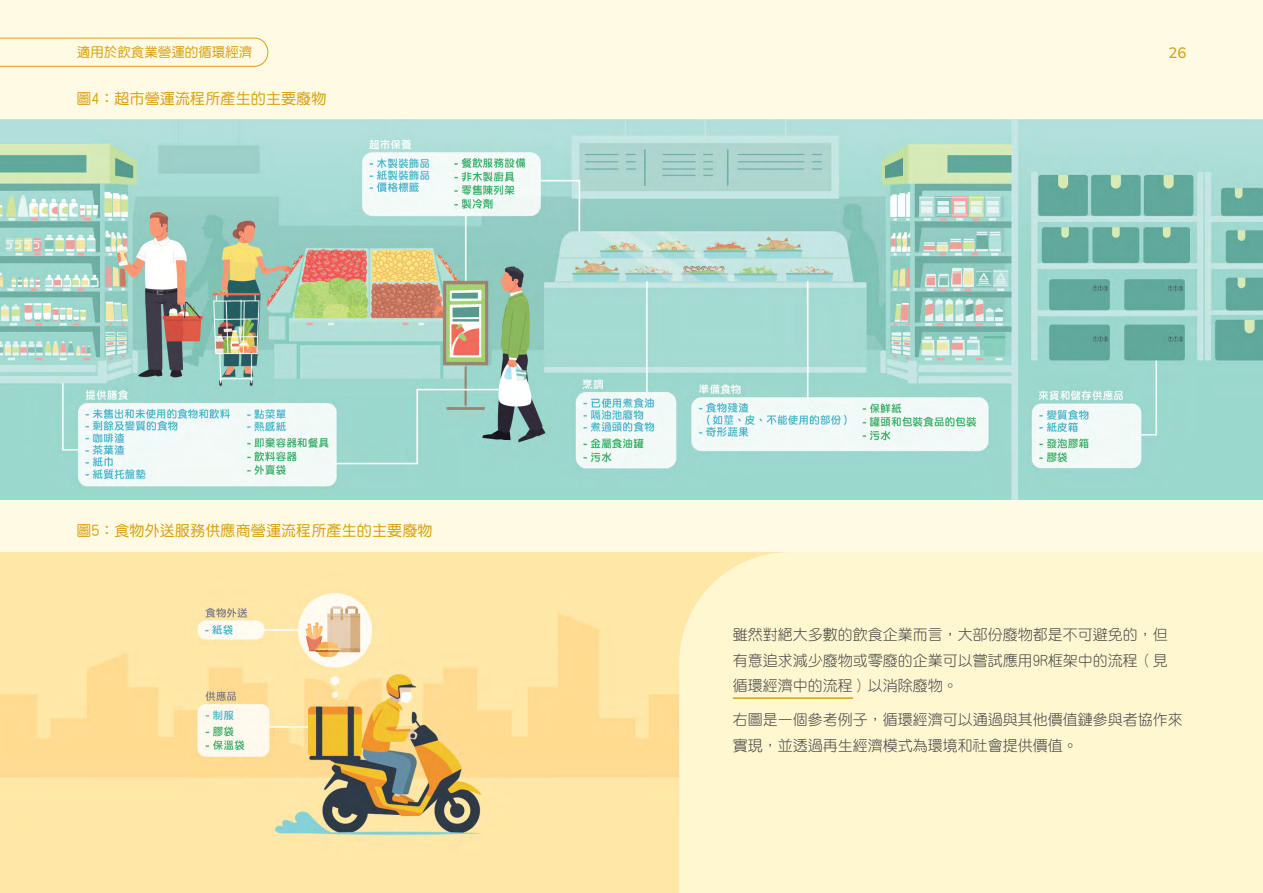
<style>
.page{position:relative;width:1263px;height:893px;background:#fefae3}
.page>*{position:absolute;margin:0;border:0;box-sizing:border-box;transform-origin:0 0}
.t1{font:15px/25.5px "DF Yuan Lt HK BF";color:#48484a;text-align:justify}
.t2{font:15px "DF Yuan Md HK BF";letter-spacing:.01em;color:#d9a111}
.t3{font:200 15px "Nunito Sans 12 pt";color:#d9a111}
.t4{font:13.5px "DF Yuan Md HK BF";color:#d9a111}
</style>
<div class="page">
<img style="left:0;top:552px;width:679px;height:341px">
<img style="left:0;top:120px;width:1263px;height:380px">
<div style="left:679px;top:552px;width:584px;height:341px;background:#fff7d0"></div>
<hr style="left:733px;top:697px;width:120px;height:2px;background:#d9a111">
<svg style="left:0;top:37px;width:269px;height:30px"></svg>
<p class="t4" style="left:77px;top:45px;width:177px">適用於飲食業營運的循環經濟</p>
<p class="t3" style="left:1168px;top:42px;width:19px">26</p>
<p class="t2" style="left:77px;top:91px;width:251px">圖4：超市營運流程所產生的主要廢物</p>
<p class="t2" style="left:77px;top:523px;width:357px">圖5：食物外送服務供應商營運流程所產生的主要廢物</p>
<p class="t1" style="left:733px;top:622px;width:436px">雖然對絕大多數的飲食企業而言，大部份廢物都是不可避免的，但有意追求減少廢物或零廢的企業可以嘗試應用9R框架中的流程（見循環經濟中的流程）以消除廢物。</p>
<p class="t1" style="left:733px;top:707px;width:451px">右圖是一個參考例子，循環經濟可以通過與其他價值鏈參與者協作來實現，並透過再生經濟模式為環境和社會提供價值。</p>
</div>
